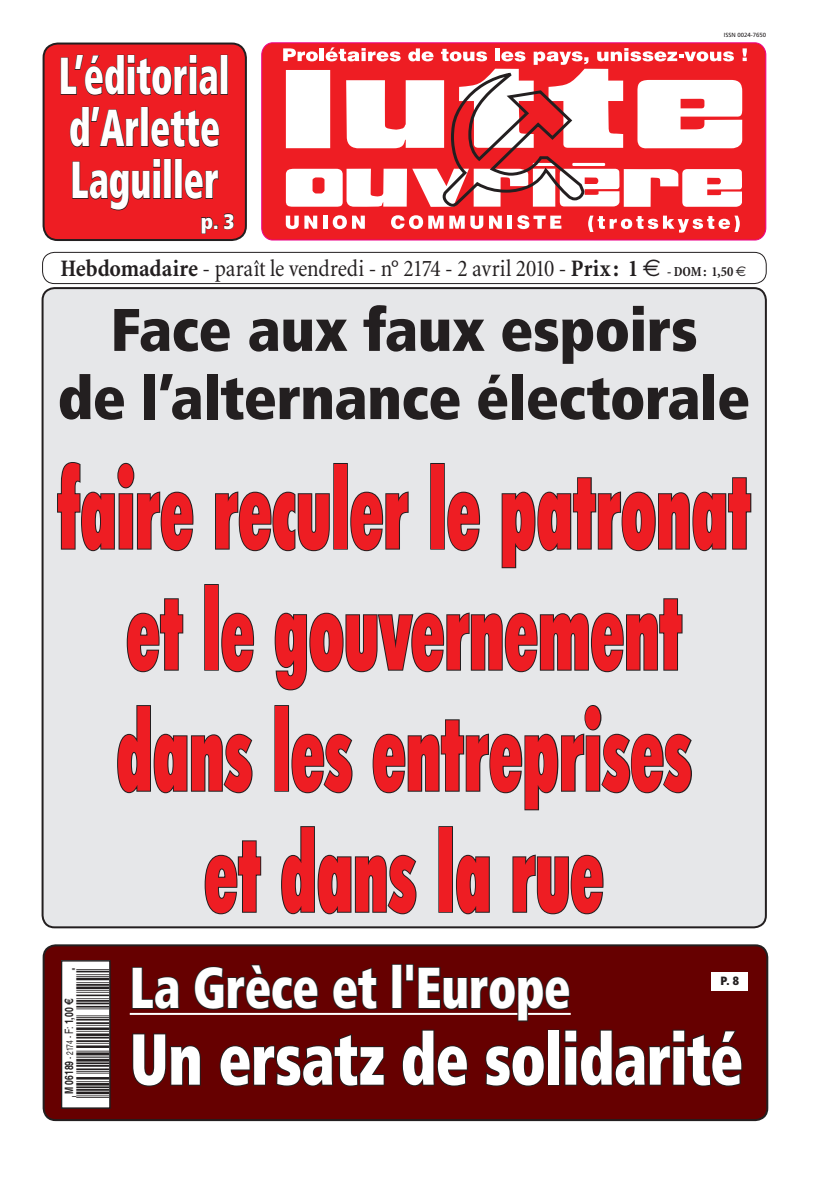
<style>
.page{position:relative;width:823px;height:1191px;background:#fff}
.page>*{position:absolute;margin:0;border:0;box-sizing:border-box;transform-origin:0 0}
.t1{font:900 condensed 108.8px/121px "Futura BT";letter-spacing:.01em;color:#ee1d23;text-align:center;scale:.64 1}
.t2{font:900 condensed 72px "Frutiger";letter-spacing:-.015em;color:#fff;scale:.83 1}
.t3{font:900 condensed 60px/68.2px "Frutiger";letter-spacing:-.01em;color:#231f20;text-align:center}
.t4{font:900 condensed 57.6px "Frutiger";letter-spacing:-.01em;color:#fff;scale:.83 1}
.t5{font:900 condensed 52px/52px "Frutiger";color:#fff;scale:.7 1}
.t6{font:33px "Ean P33 No";color:#231f20}
.t7{font:condensed 24px "Minion";letter-spacing:-.01em;color:#231f20}
.t8{font:900 condensed 21px "Frutiger";color:#fff}
.t9{font:900 condensed 12px "Frutiger";color:#231f20}
.t10{font:700 11.5px "Helvetica";color:#231f20;scale:.75 1}
.t11{font:6px "Frutiger";color:#231f20}
.s1{font-weight:700}
.s2{font-family:"Euro Sans";font-stretch:normal}
.s3{font-weight:700;font-size:14px}
.s4{font-family:"Euro Sans";font-stretch:normal;font-size:14px}
.s5{font-weight:400;font-size:9.5px}
.s6{font-weight:400}
.s7{font-family:"Euro"}
</style>
<div class="page">
<div style="left:44px;top:44px;width:202px;height:196px;background:#ee1d23;border-radius:14px"></div>
<svg style="left:60px;top:54px;width:158px;height:42px"></svg>
<div style="left:220px;top:55px;width:8px;height:40px;border:1px solid #231f20"></div>
<svg style="left:69px;top:106px;width:70px;height:42px"></svg>
<div style="left:141px;top:107px;width:7px;height:40px;border:1px solid #231f20"></div>
<svg style="left:150px;top:110px;width:70px;height:38px"></svg>
<svg style="left:72px;top:158px;width:89px;height:53px"></svg>
<div style="left:164px;top:159px;width:7px;height:40px;border:1px solid #231f20"></div>
<div style="left:174px;top:159px;width:8px;height:40px;border:1px solid #231f20"></div>
<svg style="left:184px;top:170px;width:35px;height:30px"></svg>
<svg style="left:201px;top:213px;width:33px;height:21px"></svg>
<div style="left:43px;top:43px;width:204px;height:198px;border:2px solid #231f20;border-radius:14px"></div>
<svg style="left:261px;top:43px;width:504px;height:197px;background:#ee1f29"></svg>
<svg style="left:285px;top:216px;width:13px;height:13px"></svg>
<svg style="left:304px;top:216px;width:13px;height:13px"></svg>
<hr style="left:323px;top:216px;width:4px;height:13px;background:#fff">
<svg style="left:332px;top:215px;width:14px;height:14px"></svg>
<svg style="left:352px;top:216px;width:12px;height:13px"></svg>
<svg style="left:391px;top:215px;width:52px;height:14px"></svg>
<svg style="left:449px;top:216px;width:15px;height:13px"></svg>
<svg style="left:470px;top:216px;width:31px;height:13px"></svg>
<div style="left:507px;top:216px;width:5px;height:13px;background:#fff"></div>
<svg style="left:517px;top:215px;width:44px;height:14px"></svg>
<svg style="left:587px;top:216px;width:152px;height:17px"></svg>
<svg style="left:286px;top:69px;width:455px;height:138px"></svg>
<svg style="left:283px;top:48px;width:34px;height:13px"></svg>
<hr style="left:319px;top:48px;width:4px;height:13px;background:#fff">
<svg style="left:325px;top:47px;width:75px;height:14px"></svg>
<svg style="left:408px;top:48px;width:25px;height:13px"></svg>
<hr style="left:495px;top:48px;width:4px;height:13px;background:#fff">
<svg style="left:440px;top:49px;width:148px;height:159px"></svg>
<svg style="left:596px;top:48px;width:137px;height:13px"></svg>
<svg style="left:742px;top:48px;width:4px;height:13px"></svg>
<div style="left:42px;top:252px;width:724px;height:32px;border:1px solid #231f20;border-radius:12px"></div>
<div style="left:44px;top:945px;width:722px;height:175px;background:#600;border-radius:12px"></div>
<hr style="left:130px;top:1013px;width:440px;height:2px;background:#fff">
<svg style="left:131px;top:967px;width:49px;height:43px"></svg>
<svg style="left:194px;top:964px;width:125px;height:46px"></svg>
<svg style="left:332px;top:967px;width:46px;height:43px"></svg>
<div style="left:391px;top:964px;width:11px;height:45px;border:2px solid #231f20"></div>
<div style="left:405px;top:964px;width:8px;height:17px;border:2px solid #231f20"></div>
<svg style="left:416px;top:967px;width:154px;height:55px"></svg>
<svg style="left:132px;top:1033px;width:69px;height:54px"></svg>
<svg style="left:219px;top:1034px;width:166px;height:53px"></svg>
<svg style="left:402px;top:1029px;width:66px;height:58px"></svg>
<svg style="left:485px;top:1045px;width:60px;height:42px"></svg>
<div style="left:547px;top:1029px;width:13px;height:56px;border:2px solid #231f20"></div>
<svg style="left:564px;top:1029px;width:178px;height:58px"></svg>
<div style="left:43px;top:944px;width:724px;height:177px;border:2px solid #231f20;border-radius:12px"></div>
<div style="left:61px;top:960px;width:49px;height:148px;background:#fff"></div>
<div style="left:61px;top:960px;width:49px;height:148px;border:1px solid #231f20"></div>
<div style="left:711px;top:972px;width:36px;height:18px;background:#fff"></div>
<div style="left:43px;top:288px;width:722px;height:639px;background:#e6e7e9;border-radius:12px"></div>
<svg style="left:57px;top:462px;width:137px;height:90px"></svg>
<svg style="left:215px;top:491px;width:115px;height:61px"></svg>
<div style="left:333px;top:463px;width:14px;height:86px;border:2px solid #231f20"></div>
<svg style="left:350px;top:491px;width:59px;height:61px"></svg>
<div style="left:430px;top:463px;width:14px;height:86px;border:2px solid #231f20"></div>
<svg style="left:447px;top:491px;width:34px;height:61px"></svg>
<svg style="left:501px;top:477px;width:250px;height:92px"></svg>
<svg style="left:126px;top:598px;width:58px;height:75px"></svg>
<div style="left:204px;top:584px;width:15px;height:86px;border:2px solid #231f20"></div>
<svg style="left:221px;top:612px;width:34px;height:61px"></svg>
<svg style="left:274px;top:598px;width:409px;height:93px"></svg>
<svg style="left:117px;top:705px;width:136px;height:89px"></svg>
<div style="left:274px;top:705px;width:15px;height:86px;border:2px solid #231f20"></div>
<svg style="left:291px;top:733px;width:62px;height:61px"></svg>
<svg style="left:372px;top:705px;width:320px;height:106px"></svg>
<svg style="left:204px;top:840px;width:58px;height:75px"></svg>
<svg style="left:281px;top:826px;width:136px;height:89px"></svg>
<div style="left:438px;top:826px;width:14px;height:86px;border:2px solid #231f20"></div>
<svg style="left:456px;top:854px;width:34px;height:61px"></svg>
<svg style="left:512px;top:854px;width:92px;height:61px"></svg>
<p class="t5" style="left:59px;top:50px;width:245px">L’éditorial d’Arlette<br>Laguiller</p>
<p class="t8" style="left:201px;top:208px;width:35px">p. 3</p>
<p class="t11" style="left:723px;top:32px;width:44px">ISSN 0024-7650</p>
<p class="t7" style="left:61px;top:256px;width:687px"><span class="s1">Hebdomadaire</span> - paraît le vendredi - n° 2174 - 2 avril 2010 - <span class="s1">Prix : 1</span> <span class="s2">e</span> <span class="s3">- DOM : 1,50</span> <span class="s4">e</span></p>
<p class="t3" style="left:58px;top:295px;width:693px">Face aux faux espoirs<br>de l’alternance électorale</p>
<p class="t1" style="left:58px;top:448px;width:1082px">faire reculer le patronat et le gouvernement dans les entreprises<br>et dans la rue</p>
<p class="t6" style="left:79px;top:1107px;width:147px;rotate:-90deg">3:HIKQLI=^UVUUV:?m@b@h@o@a;</p>
<p class="t10" style="left:62px;top:1094px;width:129px;rotate:-90deg">M 06189 <span class="s5">- 2174 -</span> <span class="s6">F:</span> 1,00 <span class="s7">E</span></p>
<p class="t4" style="left:130px;top:953px;width:532px">La Grèce et l'Europe</p>
<p class="t2" style="left:130px;top:1015px;width:740px">Un ersatz de solidarité</p>
<p class="t9" style="left:720px;top:973px;width:20px">P. 8</p>
</div>
